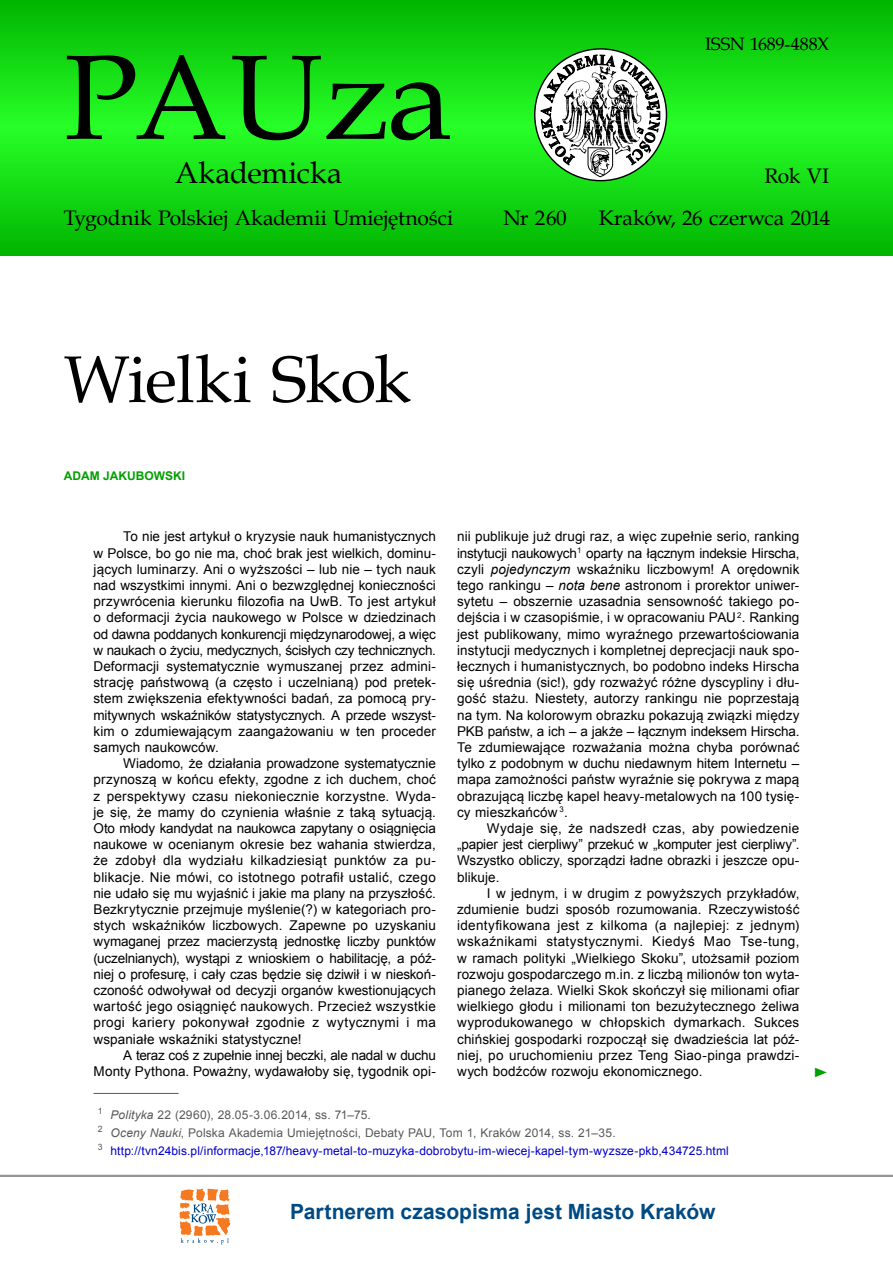
<style>
.page{position:relative;width:893px;height:1263px;background:#fff}
.page>*{position:absolute;margin:0;border:0;box-sizing:border-box;transform-origin:0 0}
.t1{font:120px "Book Antiqua";letter-spacing:-.01em;color:#000}
.t2{font:66px "Book Antiqua";letter-spacing:-.02em;color:#000}
.t3{font:30px "Book Antiqua";color:#000}
.t4{font:21px/41.4px "Book Antiqua";letter-spacing:-.005em;color:#000;text-align:right}
.t5{font:700 21px "Arial";color:#004a83}
.t6{font:18px "Book Antiqua";letter-spacing:-.005em;color:#000}
.t7{font:13.5px/16.2px "Arial";letter-spacing:.005em;color:#000;text-align:justify}
.t8{font:13.5px "Times New Roman";color:#00a000;scale:1.22 1}
.t9{font:12px/18px "Arial";letter-spacing:.01em;color:#0000c8}
.t10{font:700 12px "Arial";color:#00a000}
.s1{font-style:italic}
.s2{font-style:italic;color:#58595b}
.s3{color:#58595b}
</style>
<div class="page">
<svg style="left:0;top:0;width:893px;height:255px"></svg>
<svg style="left:535px;top:49px;width:131px;height:132px"></svg>
<svg style="left:540px;top:46px;width:120px;height:131px"></svg>
<hr style="left:0;top:1175px;width:893px;height:2px;background:#939598">
<svg style="left:179px;top:1189px;width:51px;height:55px"></svg>
<hr style="left:94px;top:1093px;width:85px;height:1px;background:#58595b">
<h1 class="t1" style="left:64px;top:14px;width:390px">PAUza</h1>
<h3 class="t3" style="left:175px;top:152px;width:169px">Akademicka</h3>
<h3 class="t4" style="left:64px;top:197px;width:391px">Tygodnik Polskiej Akademii Umiejętności</h3>
<h3 class="t4" style="left:503px;top:197px;width:65px">Nr 260</h3>
<h3 class="t6" style="left:705px;top:32px;width:126px">ISSN 1689-488X</h3>
<h3 class="t4" style="left:599px;top:155px;width:233px">Rok VI<br>Kraków, 26 czerwca 2014</h3>
<h2 class="t2" style="left:64px;top:334px;width:349px">Wielki Skok</h2>
<p class="t10" style="left:64px;top:467px;width:123px">ADAM JAKUBOWSKI</p>
<p class="t7" style="left:94px;top:528px;width:344px;text-indent:30px">To nie jest artykuł o kryzysie nauk humanistycznych w Polsce, bo go nie ma, choć brak jest wielkich, dominu&shy;jących luminarzy. Ani o wyższości – lub nie – tych nauk nad wszystkimi innymi. Ani o bezwzględnej konieczności przywrócenia kierunku filozofia na UwB. To jest artykuł o deformacji życia naukowego w Polsce w dziedzinach od dawna poddanych konkurencji międzynarodowej, a więc w naukach o życiu, medycznych, ścisłych czy technicznych.<br>Deformacji systematycznie wymuszanej przez admini&shy;strację państwową (a często i uczelnianą) pod pretek&shy;stem zwiększenia efektywności badań, za pomocą pry&shy;mitywnych wskaźników statystycznych. A przede wszyst&shy;kim o zdumiewającym zaangażowaniu w ten proceder samych naukowców.</p>
<p class="t7" style="left:94px;top:755px;width:344px;text-indent:30px">Wiadomo, że działania prowadzone systematycznie przynoszą w końcu efekty, zgodne z ich duchem, choć z perspektywy czasu niekoniecznie korzystne. Wyda&shy;je się, że mamy do czynienia właśnie z taką sytuacją.<br>Oto młody kandydat na naukowca zapytany o osiągnięcia naukowe w ocenianym okresie bez wahania stwierdza, że zdobył dla wydziału kilkadziesiąt punktów za pu&shy;blikacje. Nie mówi, co istotnego potrafił ustalić, czego nie udało się mu wyjaśnić i jakie ma plany na przyszłość.<br>Bezkrytycznie przejmuje myślenie(?) w kategoriach pro&shy;stych wskaźników liczbowych. Zapewne po uzyskaniu wymaganej przez macierzystą jednostkę liczby punktów (uczelnianych), wystąpi z wnioskiem o habilitację, a póź&shy;niej o profesurę, i cały czas będzie się dziwił i w nieskoń&shy;czoność odwoływał od decyzji organów kwestionujących wartość jego osiągnięć naukowych. Przecież wszystkie progi kariery pokonywał zgodnie z wytycznymi i ma wspaniałe wskaźniki statystyczne!</p>
<p class="t7" style="left:94px;top:1047px;width:344px;text-align:right">A teraz coś z zupełnie innej beczki, ale nadal w duchu<br>Monty Pythona. Poważny, wydawałoby się, tygodnik opi-</p>
<p class="t7" style="left:457px;top:528px;width:344px">nii publikuje już drugi raz, a więc zupełnie serio, ranking instytucji naukowych<sup>1</sup> oparty na łącznym indeksie Hirscha, czyli <span class="s1">pojedynczym</span> wskaźniku liczbowym! A orędownik tego rankingu <span class="s1">– nota bene</span> astronom i prorektor uniwer&shy;sytetu <span class="s1">–</span> obszernie uzasadnia sensowność takiego po&shy;dejścia i w czasopiśmie, i w opracowaniu PAU <sup>2</sup>. Ranking jest publikowany, mimo wyraźnego przewartościowania instytucji medycznych i kompletnej deprecjacji nauk spo&shy;łecznych i humanistycznych, bo podobno indeks Hirscha się uśrednia (sic!), gdy rozważyć różne dyscypliny i dłu&shy;gość stażu. Niestety, autorzy rankingu nie poprzestają na tym. Na kolorowym obrazku pokazują związki między PKB państw, a ich – a jakże – łącznym indeksem Hirscha.<br>Te zdumiewające rozważania można chyba porównać tylko z podobnym w duchu niedawnym hitem Internetu – mapa zamożności państw wyraźnie się pokrywa z mapą obrazującą liczbę kapel heavy-metalowych na 100 tysię&shy;cy mieszkańców <sup>3</sup>.</p>
<p class="t7" style="left:457px;top:820px;width:344px;text-indent:30px">Wydaje się, że nadszedł czas, aby powiedzenie „papier jest cierpliwy” przekuć w „komputer jest cierpliwy”.<br>Wszystko obliczy, sporządzi ładne obrazki i jeszcze opu&shy;blikuje.</p>
<p class="t7" style="left:457px;top:885px;width:344px;text-indent:30px">I w jednym, i w drugim z powyższych przykładów, zdumienie budzi sposób rozumowania. Rzeczywistość identyfikowana jest z kilkoma (a najlepiej: z jednym) wskaźnikami statystycznymi. Kiedyś Mao Tse-tung, w ramach polityki „Wielkiego Skoku”, utożsamił poziom rozwoju gospodarczego m.in. z liczbą milionów ton wyta&shy;pianego żelaza. Wielki Skok skończył się milionami ofiar wielkiego głodu i milionami ton bezużytecznego żeliwa wyprodukowanego w chłopskich dymarkach. Sukces chińskiej gospodarki rozpoczął się dwadzieścia lat póź&shy;niej, po uruchomieniu przez Teng Siao-pinga prawdzi&shy;wych bodźców rozwoju ekonomicznego.</p>
<p class="t9" style="left:98px;top:1105px;width:633px"><sup>1</sup> <span class="s2">Polityka</span> <span class="s3">22 (2960), 28.05-3.06.2014, ss. 71–75.<br></span><sup>2</sup> <span class="s2">Oceny Nauki</span><span class="s3">, Polska Akademia Umiejętności, Debaty PAU, Tom 1, Kraków 2014, ss. 21–35.<br></span><sup>3</sup> http://tvn24bis.pl/informacje,187/heavy-metal-to-muzyka-dobrobytu-im-wiecej-kapel-tym-wyzsze-pkb,434725.html</p>
<p class="t8" style="left:813px;top:1063px;width:15px">►</p>
<h3 class="t5" style="left:290px;top:1196px;width:427px">Partnerem czasopisma jest Miasto Kraków</h3>
</div>
